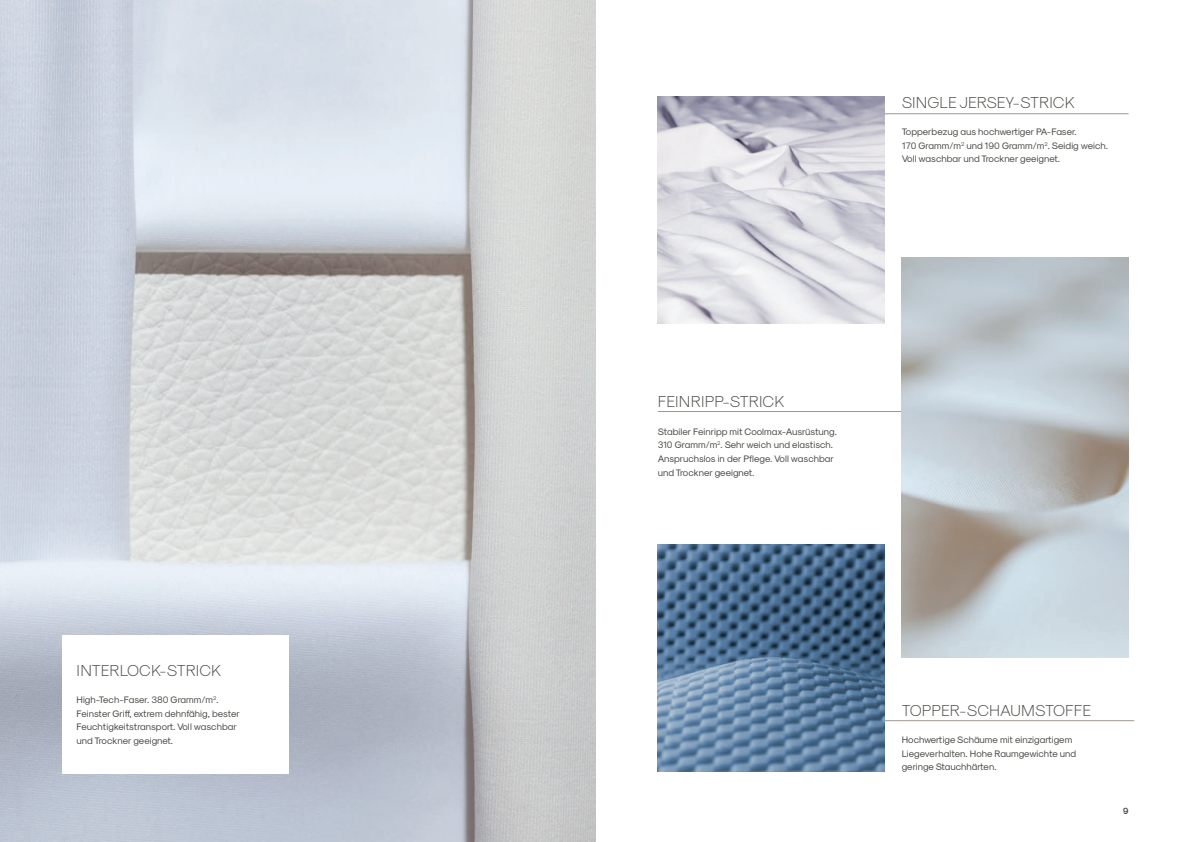
<style>
.page{position:relative;width:1191px;height:842px;background:#fff}
.page>*{position:absolute;margin:0;border:0;box-sizing:border-box;transform-origin:0 0}
.t1{font:16px "Sk Modernist Light";color:#4d4c48}
.t2{font:9.5px/13.7px "Sk Modernist Regular";color:#4d4c48}
.t3{font:9px "Sk Modernist Bold";color:#4d4c48}
</style>
<div class="page">
<img style="left:0;top:0;width:595px;height:842px">
<div style="left:62px;top:635px;width:227px;height:138px;background:#fff"></div>
<hr style="left:871px;top:720px;width:263px;height:1px;background:#9d978c">
<hr style="left:658px;top:411px;width:262px;height:1px;background:#9d978c">
<hr style="left:866px;top:113px;width:262px;height:1px;background:#9d978c">
<img style="left:658px;top:96px;width:226px;height:227px">
<img style="left:658px;top:544px;width:226px;height:227px">
<img style="left:901px;top:258px;width:227px;height:400px">
<h1 class="t1" style="left:77px;top:660px;width:146px">INTERLOCK-STRICK</h1>
<p class="t2" style="left:77px;top:692px;width:165px">High-Tech-Faser. 380 Gramm/m<sup>²</sup>.<br>Feinster Griff, extrem dehnfähig, bester Feuchtigkeitstransport. Voll waschbar und Trockner geeignet.</p>
<h1 class="t1" style="left:901px;top:92px;width:174px">SINGLE JERSEY-STRICK</h1>
<p class="t2" style="left:901px;top:125px;width:208px">Topperbezug aus hochwertiger PA-Faser.<br>170 Gramm/m<sup>²</sup> und 190 Gramm/m<sup>²</sup>. Seidig weich.<br>Voll waschbar und Trockner geeignet.</p>
<h1 class="t1" style="left:658px;top:392px;width:128px">FEINRIPP-STRICK</h1>
<p class="t2" style="left:658px;top:424px;width:180px">Stabiler Feinripp mit Coolmax-Ausrüstung.<br>310 Gramm/m<sup>²</sup>. Sehr weich und elastisch.<br>Anspruchslos in der Pflege. Voll waschbar und Trockner geeignet.</p>
<h1 class="t1" style="left:901px;top:700px;width:191px">TOPPER-SCHAUMSTOFFE</h1>
<p class="t2" style="left:901px;top:732px;width:176px">Hochwertige Schäume mit einzigartigem<br>Liegeverhalten. Hohe Raumgewichte und geringe Stauchhärten.</p>
<p class="t3" style="left:1123px;top:805px;width:7px">9</p>
</div>
